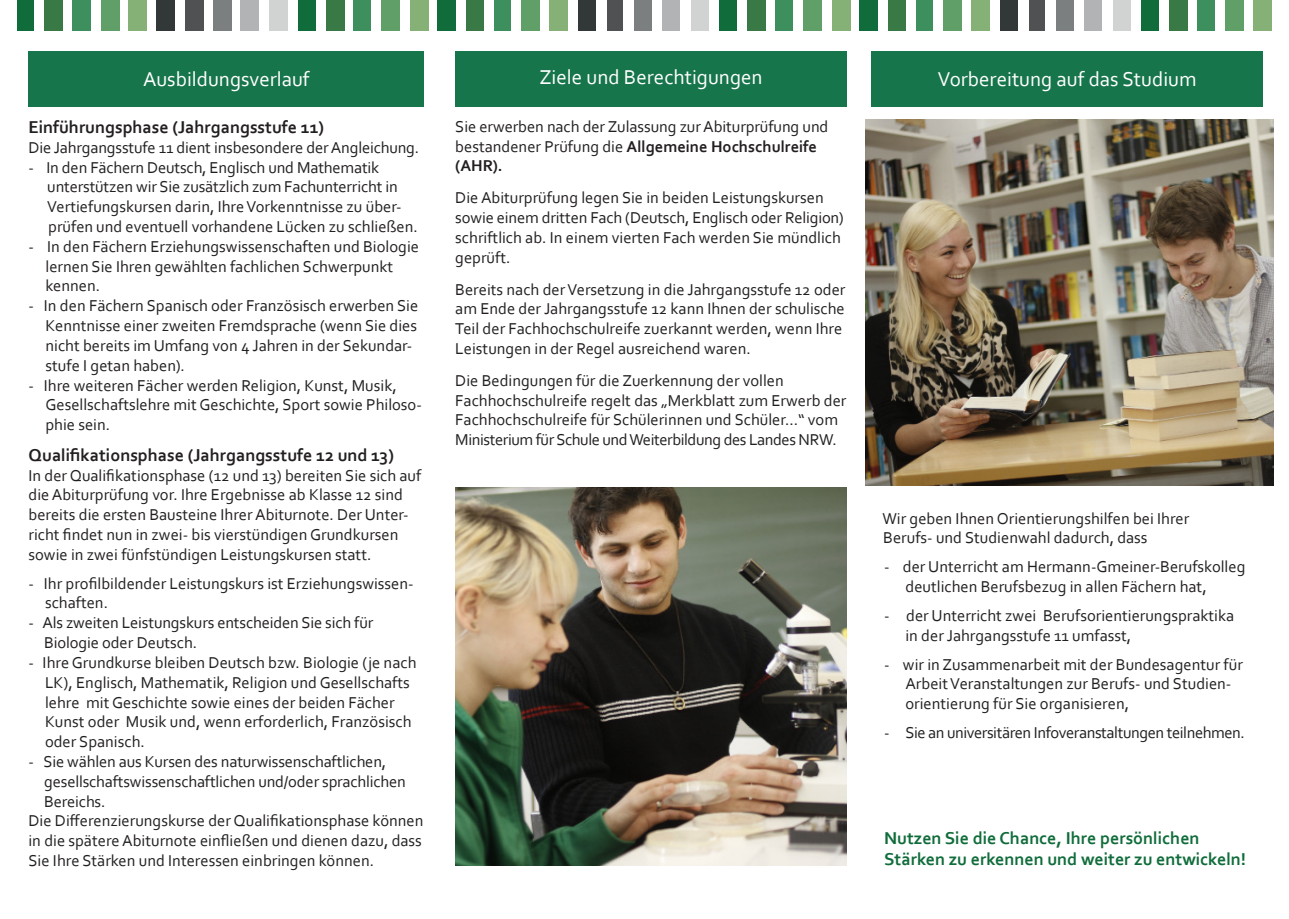
<style>
.page{position:relative;width:1289px;height:919px;background:#fff}
.page>*{position:absolute;margin:0;border:0;box-sizing:border-box;transform-origin:0 0}
.t1{font:21px "Corbel";color:#fff}
.t2{font:700 18px "Corbel";color:#231f20}
.t3{font:700 18px "Corbel";color:#106c3b}
.t4{font:16.5px/19.8px "Corbel";color:#231f20}
.t5{font:16.5px "Corbel";letter-spacing:-.025em;color:#231f20}
.s1{font-weight:700}
</style>
<div class="page">
<img style="left:455px;top:487px;width:391px;height:378px">
<div style="left:28px;top:51px;width:396px;height:55px;background:#17754b"></div>
<div style="left:455px;top:51px;width:391px;height:55px;background:#17754b"></div>
<div style="left:17px;top:0;width:16px;height:31px;background:#106c3b"></div>
<div style="left:44px;top:0;width:18px;height:31px;background:#397945"></div>
<div style="left:73px;top:0;width:18px;height:31px;background:#3e8f5e"></div>
<div style="left:101px;top:0;width:18px;height:31px;background:#619f68"></div>
<div style="left:129px;top:0;width:18px;height:31px;background:#86b176"></div>
<div style="left:156px;top:0;width:18px;height:31px;background:#323738"></div>
<div style="left:185px;top:0;width:18px;height:31px;background:#4f5152"></div>
<div style="left:213px;top:0;width:19px;height:31px;background:#7c7f80"></div>
<div style="left:241px;top:0;width:18px;height:31px;background:#b1b3b4"></div>
<div style="left:269px;top:0;width:18px;height:31px;background:#d1d2d2"></div>
<div style="left:298px;top:0;width:17px;height:31px;background:#106c3b"></div>
<div style="left:326px;top:0;width:18px;height:31px;background:#397945"></div>
<div style="left:353px;top:0;width:18px;height:31px;background:#3e8f5e"></div>
<div style="left:381px;top:0;width:19px;height:31px;background:#619f68"></div>
<div style="left:410px;top:0;width:18px;height:31px;background:#86b176"></div>
<div style="left:578px;top:0;width:18px;height:31px;background:#323738"></div>
<div style="left:607px;top:0;width:16px;height:31px;background:#4f5152"></div>
<div style="left:634px;top:0;width:17px;height:31px;background:#7c7f80"></div>
<div style="left:662px;top:0;width:18px;height:31px;background:#b1b3b4"></div>
<div style="left:691px;top:0;width:17px;height:31px;background:#d1d2d2"></div>
<div style="left:437px;top:0;width:18px;height:31px;background:#106c3b"></div>
<div style="left:466px;top:0;width:17px;height:31px;background:#397945"></div>
<div style="left:494px;top:0;width:17px;height:31px;background:#3e8f5e"></div>
<div style="left:521px;top:0;width:18px;height:31px;background:#619f68"></div>
<div style="left:550px;top:0;width:18px;height:31px;background:#86b176"></div>
<div style="left:719px;top:0;width:18px;height:31px;background:#106c3b"></div>
<div style="left:747px;top:0;width:18px;height:31px;background:#397945"></div>
<div style="left:775px;top:0;width:17px;height:31px;background:#3e8f5e"></div>
<div style="left:803px;top:0;width:18px;height:31px;background:#619f68"></div>
<div style="left:832px;top:0;width:18px;height:31px;background:#86b176"></div>
<div style="left:1000px;top:0;width:17px;height:31px;background:#323738"></div>
<div style="left:1029px;top:0;width:15px;height:31px;background:#4f5152"></div>
<div style="left:1055px;top:0;width:18px;height:31px;background:#7c7f80"></div>
<div style="left:1084px;top:0;width:17px;height:31px;background:#b1b3b4"></div>
<div style="left:1112px;top:0;width:18px;height:31px;background:#d1d2d2"></div>
<div style="left:859px;top:0;width:18px;height:31px;background:#106c3b"></div>
<div style="left:887px;top:0;width:18px;height:31px;background:#397945"></div>
<div style="left:916px;top:0;width:16px;height:31px;background:#3e8f5e"></div>
<div style="left:943px;top:0;width:18px;height:31px;background:#619f68"></div>
<div style="left:971px;top:0;width:18px;height:31px;background:#86b176"></div>
<div style="left:1141px;top:0;width:17px;height:31px;background:#106c3b"></div>
<div style="left:1169px;top:0;width:18px;height:31px;background:#397945"></div>
<div style="left:1196px;top:0;width:18px;height:31px;background:#3e8f5e"></div>
<div style="left:1225px;top:0;width:18px;height:31px;background:#619f68"></div>
<div style="left:1253px;top:0;width:18px;height:31px;background:#86b176"></div>
<img style="left:865px;top:119px;width:407px;height:366px">
<div style="left:871px;top:51px;width:391px;height:55px;background:#17754b"></div>
<p class="t1" style="left:143px;top:66px;width:168px">Ausbildungsverlauf</p>
<p class="t1" style="left:539px;top:64px;width:225px">Ziele und Berechtigungen</p>
<p class="t4" style="left:455px;top:116px;width:374px">Sie erwerben nach der Zulassung zur Abiturprüfung und bestandener Prüfung die <span class="s1">Allgemeine Hochschulreife (AHR).</span></p>
<p class="t4" style="left:455px;top:187px;width:390px">Die Abiturprüfung legen Sie in beiden Leistungskursen sowie einem dritten Fach (Deutsch, Englisch oder Religion) schriftlich ab. In einem vierten Fach werden Sie mündlich geprüft.</p>
<p class="t4" style="left:455px;top:279px;width:391px">Bereits nach der Versetzung in die Jahrgangsstufe 12 oder am Ende der Jahrgangsstufe 12 kann Ihnen der schulische Teil der Fachhochschulreife zuerkannt werden, wenn Ihre Leistungen in der Regel ausreichend waren.</p>
<p class="t4" style="left:455px;top:370px;width:392px">Die Bedingungen für die Zuerkennung der vollen Fachhochschulreife regelt das „Merkblatt zum Erwerb der Fachhochschulreife für Schülerinnen und Schüler…“ vom Ministerium für Schule und Weiterbildung des Landes NRW.</p>
<p class="t2" style="left:28px;top:116px;width:297px">Einführungsphase (Jahrgangsstufe 11)</p>
<p class="t4" style="left:28px;top:137px;width:392px">Die Jahrgangsstufe 11 dient insbesondere der Angleichung.</p>
<p class="t4" style="left:28px;top:157px;width:352px">- In den Fächern Deutsch, Englisch und Mathematik</p>
<p class="t4" style="left:47px;top:176px;width:356px">unterstützen wir Sie zusätzlich zum Fachunterricht in<br>Vertiefungskursen darin, Ihre Vorkenntnisse zu über-</p>
<p class="t4" style="left:48px;top:216px;width:371px">prüfen und eventuell vorhandene Lücken zu schließen.</p>
<p class="t4" style="left:45px;top:236px;width:375px;text-indent:-17px">- In den Fächern Erziehungswissenschaften und Biologie lernen Sie Ihren gewählten fachlichen Schwerpunkt kennen.</p>
<p class="t4" style="left:45px;top:295px;width:374px;text-indent:-17px">- In den Fächern Spanisch oder Französisch erwerben Sie Kenntnisse einer zweiten Fremdsprache (wenn Sie dies nicht bereits im Umfang von 4 Jahren in der Sekundar&shy;stufe I getan haben).</p>
<p class="t4" style="left:45px;top:374px;width:378px;text-indent:-17px">- Ihre weiteren Fächer werden Religion, Kunst, Musik,<br>Gesellschaftslehre mit Geschichte, Sport sowie Philoso&shy;phie sein.</p>
<p class="t2" style="left:28px;top:443px;width:367px">Qualifikationsphase (Jahrgangsstufe 12 und 13)</p>
<p class="t4" style="left:28px;top:464px;width:394px">In der Qualifikationsphase (12 und 13) bereiten Sie sich auf die Abiturprüfung vor. Ihre Ergebnisse ab Klasse 12 sind bereits die ersten Bausteine Ihrer Abiturnote. Der Unter&shy;richt findet nun in zwei- bis vierstündigen Grundkursen sowie in zwei fünfstündigen Leistungskursen statt.</p>
<p class="t4" style="left:28px;top:572px;width:387px">- Ihr profilbildender Leistungskurs ist Erziehungswissen-</p>
<p class="t4" style="left:45px;top:592px;width:64px">schaften.</p>
<p class="t4" style="left:28px;top:612px;width:346px">- Als zweiten Leistungskurs entscheiden Sie sich für</p>
<p class="t4" style="left:44px;top:632px;width:155px">Biologie oder Deutsch.</p>
<p class="t4" style="left:45px;top:652px;width:373px;text-indent:-16px">- Ihre Grundkurse bleiben Deutsch bzw. Biologie (je nach LK), Englisch, Mathematik, Religion und Gesellschafts lehre mit Geschichte sowie eines der beiden Fächer Kunst oder Musik und, wenn erforderlich, Französisch oder Spanisch.</p>
<p class="t4" style="left:28px;top:751px;width:359px">- Sie wählen aus Kursen des naturwissenschaftlichen,</p>
<p class="t4" style="left:44px;top:770px;width:363px">gesellschaftswissenschaftlichen und/oder sprachlichen</p>
<p class="t4" style="left:44px;top:790px;width:63px">Bereichs.</p>
<p class="t4" style="left:28px;top:810px;width:396px;text-align:justify">Die Differenzierungskurse der Qualifikationsphase können in die spätere Abiturnote einfließen und dienen dazu, dass Sie Ihre Stärken und Interessen einbringen können.</p>
<p class="t1" style="left:937px;top:66px;width:260px">Vorbereitung auf das Studium</p>
<p class="t4" style="left:882px;top:508px;width:308px">Wir geben Ihnen Orientierungshilfen bei Ihrer</p>
<p class="t4" style="left:883px;top:527px;width:266px">Berufs- und Studienwahl dadurch, dass</p>
<p class="t4" style="left:905px;top:556px;width:341px;text-indent:-21px">- der Unterricht am Hermann-Gmeiner-Berufskolleg deutlichen Berufsbezug in allen Fächern hat,</p>
<p class="t4" style="left:905px;top:605px;width:330px;text-indent:-21px">- der Unterricht zwei Berufsorientierungspraktika in der Jahrgangsstufe 11 umfasst,</p>
<p class="t4" style="left:905px;top:653px;width:339px;text-indent:-21px">- wir in Zusammenarbeit mit der Bundesagentur für<br>Arbeit Veranstaltungen zur Berufs- und Studien&shy;orientierung für Sie organisieren,</p>
<p class="t5" style="left:884px;top:722px;width:362px">- Sie an universitären Infoveranstaltungen teilnehmen.</p>
<p class="t3" style="left:884px;top:826px;width:317px">Nutzen Sie die Chance, Ihre persönlichen</p>
<p class="t3" style="left:884px;top:848px;width:363px">Stärken zu erkennen und weiter zu entwickeln!</p>
</div>
